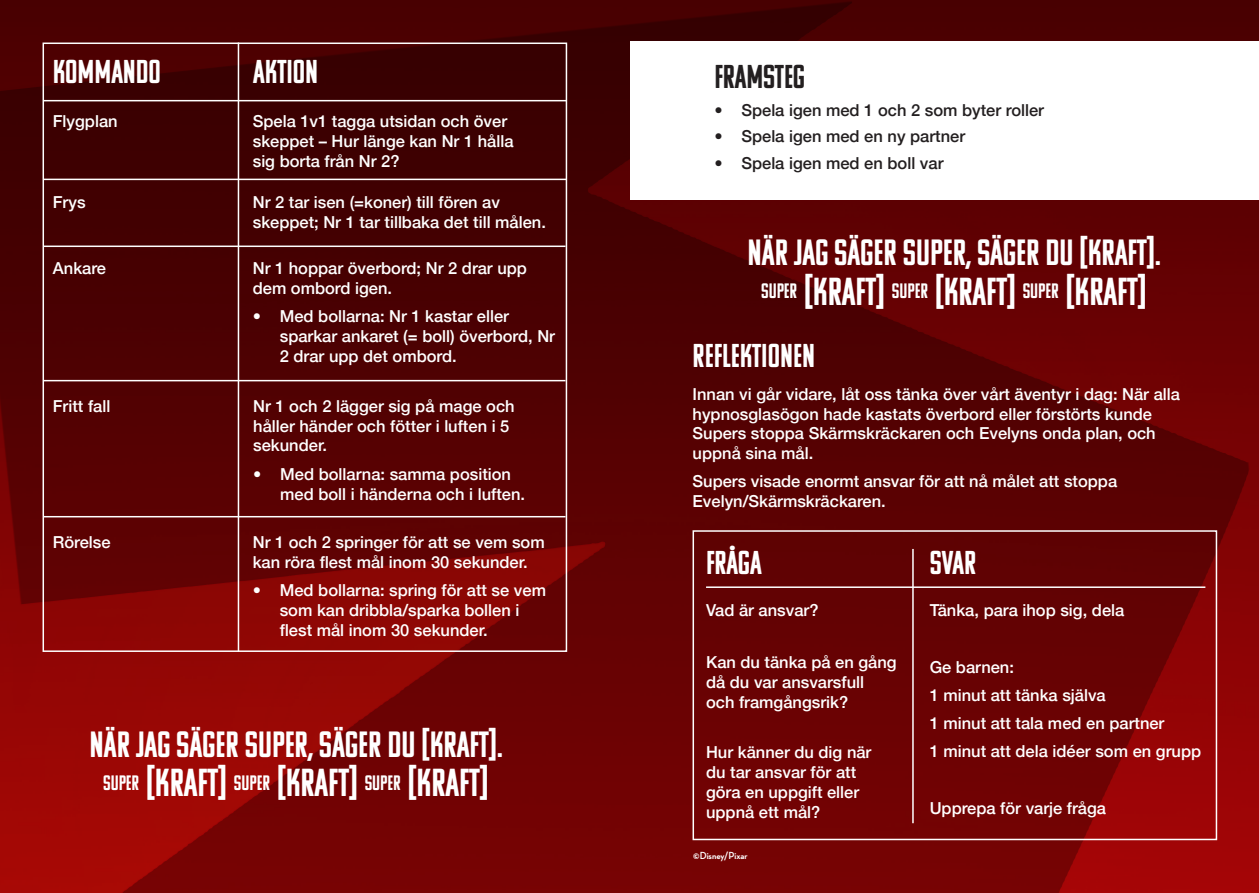
<style>
.page{position:relative;width:1259px;height:893px;background:#fff}
.page>*{position:absolute;margin:0;border:0;box-sizing:border-box;transform-origin:0 0}
.t1{font:39px "Komu A";color:#fff}
.t2{font:36.45px "Komu A";color:#fff}
.t3{font:33px "Komu A";color:#fff}
.t4{font:33px "Komu A";color:#231f20}
.t5{font:500 16.5px/19.8px "Helvetica Neue";color:#fff}
.t6{font:500 16.5px "Helvetica Neue";color:#231f20}
.t7{font:700 10.5px "Neutra Disp";color:#fff}
</style>
<div class="page">
<img style="left:0;top:0;width:1259px;height:893px">
<div style="left:43px;top:43px;width:524px;height:609px;border:2px solid #fff"></div>
<hr style="left:238px;top:43px;width:1px;height:609px;background:#fff">
<hr style="left:44px;top:100px;width:522px;height:1px;background:#fff">
<hr style="left:44px;top:179px;width:522px;height:1px;background:#fff">
<hr style="left:43px;top:246px;width:522px;height:1px;background:#fff">
<hr style="left:43px;top:380px;width:522px;height:1px;background:#fff">
<hr style="left:43px;top:516px;width:522px;height:1px;background:#fff">
<div style="left:631px;top:42px;width:628px;height:158px;background:#fff"></div>
<div style="left:692px;top:530px;width:525px;height:310px;border:2px solid #fff"></div>
<hr style="left:912px;top:549px;width:1px;height:274px;background:#fff">
<hr style="left:706px;top:586px;width:499px;height:2px;background:#fff">
<h3 class="t3" style="left:53px;top:55px;width:110px">KOMMANDO</h3>
<h3 class="t3" style="left:253px;top:55px;width:67px">AKTION</h3>
<p class="t5" style="left:53px;top:110px;width:66px">Flygplan</p>
<p class="t5" style="left:53px;top:191px;width:34px">Frys</p>
<p class="t5" style="left:53px;top:257px;width:55px">Ankare</p>
<p class="t5" style="left:53px;top:395px;width:59px">Fritt fall</p>
<p class="t5" style="left:53px;top:531px;width:59px">Rörelse</p>
<p class="t5" style="left:253px;top:110px;width:262px">Spela 1v1 tagga utsidan och över skeppet – Hur länge kan Nr 1 hålla sig borta från Nr 2?</p>
<p class="t5" style="left:253px;top:191px;width:295px">Nr 2 tar isen (=koner) till fören av skeppet; Nr 1 tar tillbaka det till målen.</p>
<p class="t5" style="left:253px;top:257px;width:276px">Nr 1 hoppar överbord; Nr 2 drar upp dem ombord igen.</p>
<p class="t5" style="left:280px;top:305px;width:277px;text-indent:-27px">• Med bollarna: Nr 1 kastar eller sparkar ankaret (= boll) överbord, Nr<br>2 drar upp det ombord.</p>
<p class="t5" style="left:253px;top:395px;width:263px">Nr 1 och 2 lägger sig på mage och håller händer och fötter i luften i 5 sekunder.</p>
<p class="t5" style="left:280px;top:463px;width:246px;text-indent:-27px">• Med bollarna: samma position med boll i händerna och i luften.</p>
<p class="t5" style="left:253px;top:531px;width:293px">Nr 1 och 2 springer för att se vem som kan röra flest mål inom 30 sekunder.</p>
<p class="t5" style="left:280px;top:579px;width:268px;text-indent:-27px">• Med bollarna: spring för att se vem som kan dribbla/sparka bollen i flest mål inom 30 sekunder.</p>
<h2 class="t2" style="left:90px;top:725px;width:414px">NÄR JAG SÄGER SUPER, SÄGER DU [KRAFT].</h2>
<h1 class="t1" style="left:103px;top:763px;width:387px"><sup>SUPER</sup> [KRAFT] <sup>SUPER</sup> [KRAFT] <sup>SUPER</sup> [KRAFT]</h1>
<h3 class="t4" style="left:714px;top:59px;width:92px">FRAMSTEG</h3>
<p class="t6" style="left:714px;top:97px;width:331px">• Spela igen med 1 och 2 som byter roller</p>
<p class="t6" style="left:714px;top:123px;width:252px">• Spela igen med en ny partner</p>
<p class="t6" style="left:714px;top:150px;width:231px">• Spela igen med en boll var</p>
<h2 class="t2" style="left:747px;top:234px;width:414px">NÄR JAG SÄGER SUPER, SÄGER DU [KRAFT].</h2>
<h1 class="t1" style="left:761px;top:272px;width:387px"><sup>SUPER</sup> [KRAFT] <sup>SUPER</sup> [KRAFT] <sup>SUPER</sup> [KRAFT]</h1>
<h3 class="t3" style="left:692px;top:338px;width:124px">REFLEKTIONEN</h3>
<p class="t5" style="left:692px;top:383px;width:489px">Innan vi går vidare, låt oss tänka över vårt äventyr i dag: När alla hypnosglasögon hade kastats överbord eller förstörts kunde Supers stoppa Skärmskräckaren och Evelyns onda plan, och uppnå sina mål.</p>
<p class="t5" style="left:692px;top:470px;width:426px">Supers visade enormt ansvar för att nå målet att stoppa<br>Evelyn/Skärmskräckaren.</p>
<h3 class="t3" style="left:706px;top:545px;width:57px">FRÅGA</h3>
<h3 class="t3" style="left:929px;top:545px;width:48px">SVAR</h3>
<p class="t5" style="left:706px;top:599px;width:114px">Vad är ansvar?</p>
<p class="t5" style="left:706px;top:651px;width:192px">Kan du tänka på en gång då du var ansvarsfull och framgångsrik?</p>
<p class="t5" style="left:706px;top:741px;width:167px">Hur känner du dig när du tar ansvar för att göra en uppgift eller uppnå ett mål?</p>
<p class="t5" style="left:929px;top:599px;width:196px">Tänka, para ihop sig, dela</p>
<p class="t5" style="left:929px;top:651px;width:273px;line-height:28.3px">Ge barnen:<br>1 minut att tänka själva<br>1 minut att tala med en partner<br>1 minut att dela idéer som en grupp</p>
<p class="t5" style="left:929px;top:797px;width:178px">Upprepa för varje fråga</p>
<p class="t7" style="left:693px;top:849px;width:56px">©Disney/Pixar</p>
</div>
